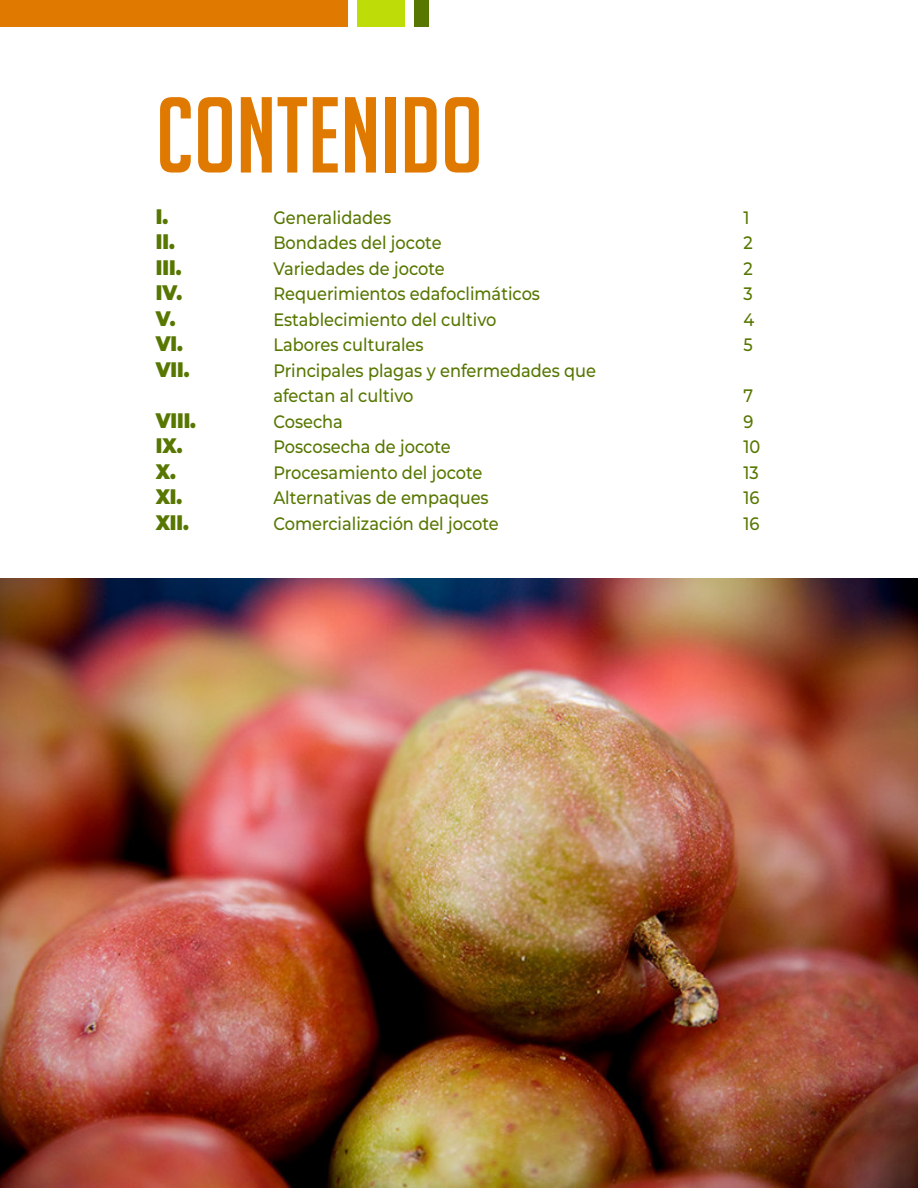
<style>
.page{position:relative;width:918px;height:1188px;background:#fff}
.page>*{position:absolute;margin:0;border:0;box-sizing:border-box;transform-origin:0 0}
.t1{font:105px "Big Noodle Titling";color:#e07900}
.t2{font:900 21px "Montserrat";color:#577700;scale:.9 1}
.t3{font:500 18px/25.5px "Montserrat";color:#577700;scale:.9 1}
</style>
<div class="page">
<div style="left:357px;top:0;width:48px;height:27px;background:#bedc08"></div>
<div style="left:414px;top:0;width:14px;height:27px;background:#577700"></div>
<div style="left:0;top:0;width:347px;height:27px;background:#e07900"></div>
<img style="left:0;top:578px;width:918px;height:610px">
<h1 class="t1" style="left:156px;top:79px;width:329px">CONTENIDO</h1>
<p class="t2" style="left:156px;top:202px;width:15px">I.</p>
<p class="t3" style="left:273px;top:204px;width:132px">Generalidades</p>
<p class="t3" style="left:743px;top:204px;width:8px">1</p>
<p class="t2" style="left:156px;top:228px;width:23px">II.</p>
<p class="t3" style="left:273px;top:229px;width:188px">Bondades del jocote</p>
<p class="t3" style="left:743px;top:229px;width:12px">2</p>
<p class="t2" style="left:156px;top:253px;width:30px">III.</p>
<p class="t3" style="left:273px;top:255px;width:192px">Variedades de jocote</p>
<p class="t3" style="left:743px;top:255px;width:12px">2</p>
<p class="t2" style="left:156px;top:279px;width:31px">IV.</p>
<p class="t3" style="left:273px;top:280px;width:298px">Requerimientos edafoclimáticos</p>
<p class="t3" style="left:743px;top:280px;width:12px">3</p>
<p class="t2" style="left:156px;top:304px;width:24px">V.</p>
<p class="t3" style="left:273px;top:306px;width:249px">Establecimiento del cultivo</p>
<p class="t3" style="left:743px;top:306px;width:14px">4</p>
<p class="t2" style="left:156px;top:330px;width:31px">VI.</p>
<p class="t3" style="left:273px;top:331px;width:168px">Labores culturales</p>
<p class="t3" style="left:743px;top:331px;width:12px">5</p>
<p class="t2" style="left:156px;top:355px;width:39px">VII.</p>
<p class="t3" style="left:273px;top:357px;width:360px">Principales plagas y enfermedades que afectan al cultivo</p>
<p class="t3" style="left:743px;top:382px;width:12px">7</p>
<p class="t2" style="left:156px;top:406px;width:46px">VIII.</p>
<p class="t3" style="left:273px;top:408px;width:79px">Cosecha</p>
<p class="t3" style="left:743px;top:408px;width:13px">9</p>
<p class="t2" style="left:156px;top:432px;width:31px">IX.</p>
<p class="t3" style="left:273px;top:433px;width:199px">Poscosecha de jocote</p>
<p class="t3" style="left:743px;top:433px;width:20px">10</p>
<p class="t2" style="left:156px;top:457px;width:24px">X.</p>
<p class="t3" style="left:273px;top:459px;width:234px">Procesamiento del jocote</p>
<p class="t3" style="left:743px;top:459px;width:18px">13</p>
<p class="t2" style="left:156px;top:483px;width:31px">XI.</p>
<p class="t3" style="left:273px;top:484px;width:241px">Alternativas de empaques</p>
<p class="t3" style="left:743px;top:484px;width:19px">16</p>
<p class="t2" style="left:156px;top:508px;width:38px">XII.</p>
<p class="t3" style="left:273px;top:510px;width:252px">Comercialización del jocote</p>
<p class="t3" style="left:743px;top:510px;width:19px">16</p>
</div>
